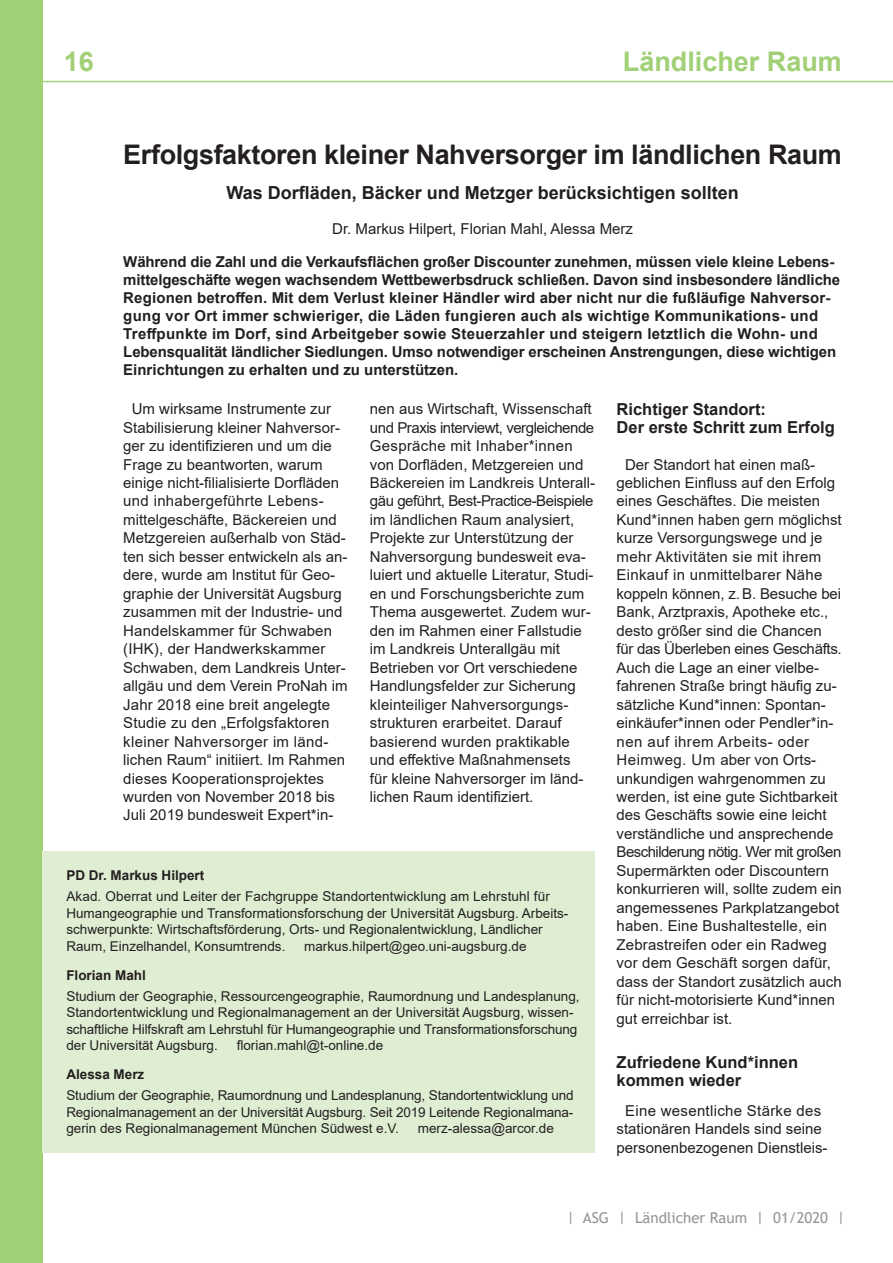
<style>
.page{position:relative;width:893px;height:1263px;background:#fff}
.page>*{position:absolute;margin:0;border:0;box-sizing:border-box;transform-origin:0 0}
.t1{font:700 27px "Arial";letter-spacing:-.015em;color:#231f20}
.t2{font:700 27px "Arial";color:#a1d076}
.t3{font:700 18px "Arial";color:#231f20}
.t4{font:700 16.5px/18.5px "Arial";color:#231f20}
.t5{font:15px/18.5px "Arial";color:#231f20}
.t6{font:700 15px/18px "Arial";letter-spacing:-.005em;color:#231f20}
.t7{font:15px "Trebuchet MS";color:#939598}
.t8{font:13.5px/16.5px "Arial";color:#231f20}
.t9{font:700 13.5px "Arial";color:#231f20}
</style>
<div class="page">
<div style="left:0;top:0;width:43px;height:1263px;background:#a1d076"></div>
<hr style="left:0;top:81px;width:893px;height:1px;background:#a1d076">
<div style="left:43px;top:851px;width:552px;height:302px;background:#dfeed2"></div>
<h1 class="t2" style="left:64px;top:42px;width:32px">16</h1>
<h1 class="t2" style="left:623px;top:42px;width:221px">Ländlicher Raum</h1>
<h1 class="t1" style="left:123px;top:136px;width:720px">Erfolgsfaktoren kleiner Nahversorger im ländlichen Raum</h1>
<p class="t3" style="left:226px;top:180px;width:514px">Was Dorfläden, Bäcker und Metzger berücksichtigen sollten</p>
<p class="t5" style="left:332px;top:219px;width:302px">Dr. Markus Hilpert, Florian Mahl, Alessa Merz</p>
<p class="t6" style="left:123px;top:252px;width:718px">Während die Zahl und die Verkaufsflächen großer Discounter zunehmen, müssen viele kleine Lebens&shy;mittelgeschäfte wegen wachsendem Wettbewerbsdruck schließen. Davon sind insbesondere ländliche Regionen betroffen. Mit dem Verlust kleiner Händler wird aber nicht nur die fußläufige Nahversor&shy;gung vor Ort immer schwieriger, die Läden fungieren auch als wichtige Kommunikations- und Treffpunkte im Dorf, sind Arbeitgeber sowie Steuerzahler und steigern letztlich die Wohn- und Lebensqualität ländlicher Siedlungen. Umso notwendiger erscheinen Anstrengungen, diese wichtigen Einrichtungen zu erhalten und zu unterstützen.</p>
<p class="t5" style="left:123px;top:400px;width:226px;text-indent:9px">Um wirksame Instrumente zur<br>Stabilisierung kleiner Nahversor&shy;ger zu identifizieren und um die<br>Frage zu beantworten, warum einige nicht-filialisierte Dorfläden und inhabergeführte Lebens&shy;mittelgeschäfte, Bäckereien und<br>Metzgereien außerhalb von Städ&shy;ten sich besser entwickeln als an&shy;dere, wurde am Institut für Geo&shy;graphie der Universität Augsburg zusammen mit der Industrie- und<br>Handelskammer für Schwaben (IHK), der Handwerkskammer<br>Schwaben, dem Landkreis Unter&shy;allgäu und dem Verein ProNah im<br>Jahr 2018 eine breit angelegte<br>Studie zu den „Erfolgsfaktoren kleiner Nahversorger im länd&shy;lichen Raum“ initiiert. Im Rahmen dieses Kooperationsprojektes wurden von November 2018 bis<br>Juli 2019 bundesweit Expert*in-</p>
<p class="t5" style="left:370px;top:400px;width:227px">nen aus Wirtschaft, Wissenschaft und Praxis interviewt, vergleichende<br>Gespräche mit Inhaber*innen von Dorfläden, Metzgereien und<br>Bäckereien im Landkreis Unterall&shy;gäu geführt, Best-Practice-Beispiele im ländlichen Raum analysiert,<br>Projekte zur Unterstützung der<br>Nahversorgung bundesweit eva&shy;luiert und aktuelle Literatur, Studi&shy;en und Forschungsberichte zum<br>Thema ausgewertet. Zudem wur&shy;den im Rahmen einer Fallstudie im Landkreis Unterallgäu mit<br>Betrieben vor Ort verschiedene<br>Handlungsfelder zur Sicherung kleinteiliger Nahversorgungs&shy;strukturen erarbeitet. Darauf basierend wurden praktikable und effektive Maßnahmensets<br>für kleine Nahversorger im länd&shy;lichen Raum identifiziert.</p>
<p class="t4" style="left:617px;top:400px;width:220px">Richtiger Standort:<br>Der erste Schritt zum Erfolg</p>
<p class="t5" style="left:617px;top:455px;width:227px;text-indent:9px">Der Standort hat einen maß&shy;geblichen Einfluss auf den Erfolg eines Geschäftes. Die meisten<br>Kund*innen haben gern möglichst kurze Versorgungswege und je mehr Aktivitäten sie mit ihrem<br>Einkauf in unmittelbarer Nähe koppeln können, z. B. Besuche bei<br>Bank, Arztpraxis, Apotheke etc., desto größer sind die Chancen für das Überleben eines Geschäfts.<br>Auch die Lage an einer vielbe&shy;fahrenen Straße bringt häufig zu&shy;sätzliche Kund*innen: Spontan&shy;einkäufer*innen oder Pendler*in&shy;nen auf ihrem Arbeits- oder<br>Heimweg. Um aber von Orts&shy;unkundigen wahrgenommen zu werden, ist eine gute Sichtbarkeit des Geschäfts sowie eine leicht verständliche und ansprechende<br>Beschilderung nötig. Wer mit großen<br>Supermärkten oder Discountern konkurrieren will, sollte zudem ein angemessenes Parkplatzangebot haben. Eine Bushaltestelle, ein<br>Zebrastreifen oder ein Radweg vor dem Geschäft sorgen dafür, dass der Standort zusätzlich auch für nicht-motorisierte Kund*innen gut erreichbar ist.</p>
<p class="t4" style="left:617px;top:1053px;width:183px">Zufriedene Kund*innen kommen wieder</p>
<p class="t5" style="left:617px;top:1101px;width:212px;text-align:center">Eine wesentliche Stärke des stationären Handels sind seine personenbezogenen Dienstleis-</p>
<p class="t9" style="left:66px;top:866px;width:140px">PD Dr. Markus Hilpert</p>
<p class="t8" style="left:66px;top:888px;width:504px">Akad. Oberrat und Leiter der Fachgruppe Standortentwicklung am Lehrstuhl für Humangeographie und Transformationsforschung der Universität Augsburg. Arbeits&shy;schwerpunkte: Wirtschaftsförderung, Orts- und Regionalentwicklung, Ländlicher Raum, Einzelhandel, Konsumtrends.</p>
<p class="t8" style="left:304px;top:937px;width:224px">markus.hilpert@geo.uni-augsburg.de</p>
<p class="t9" style="left:66px;top:965px;width:81px">Florian Mahl</p>
<p class="t8" style="left:66px;top:987px;width:515px">Studium der Geographie, Ressourcengeographie, Raumordnung und Landesplanung, Standortentwicklung und Regionalmanagement an der Universität Augsburg, wissen&shy;schaftliche Hilfskraft am Lehrstuhl für Humangeographie und Transformationsforschung der Universität Augsburg.</p>
<p class="t8" style="left:237px;top:1037px;width:148px">florian.mahl@t-online.de</p>
<p class="t9" style="left:66px;top:1065px;width:80px">Alessa Merz</p>
<p class="t8" style="left:66px;top:1087px;width:509px;text-align:justify">Studium der Geographie, Raumordnung und Landesplanung, Standortentwicklung und Regionalmanagement an der Universität Augsburg. Seit 2019 Leitende Regionalmana&shy;gerin des Regionalmanagement München Südwest e.V.</p>
<p class="t8" style="left:418px;top:1120px;width:137px">merz-alessa@arcor.de</p>
<p class="t7" style="left:567px;top:1208px;width:280px">| ASG | Ländlicher Raum | 01/2020 |</p>
</div>
